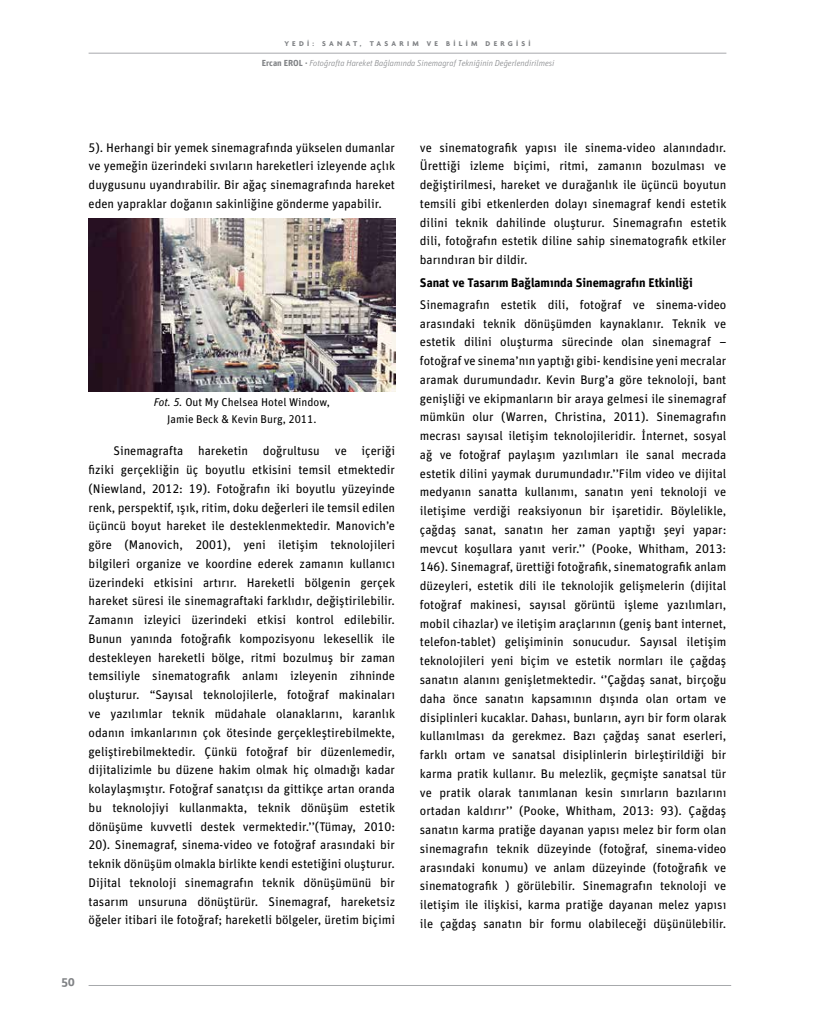
<style>
.page{position:relative;width:815px;height:1028px;background:#fff}
.page>*{position:absolute;margin:0;border:0;box-sizing:border-box;transform-origin:0 0}
.t1{font:12.5px/18.8px "FF Unit Pro";color:#000;text-align:justify}
.t2{font:700 12.5px "FF Unit Pro";color:#000}
.t3{font:700 12.5px "Sarre";color:#808285}
.t4{font:11.25px/16.9px "FF Unit Pro";color:#000;text-align:center}
.t5{font:italic 300 8.75px "FF Unit Pro";color:#808285}
.t6{font:700 7.5px "Agenda";letter-spacing:.43em;color:#808285}
.s1{font-weight:700;font-style:normal}
.s2{font-style:italic}
</style>
<div class="page">
<hr style="left:89px;top:53px;width:637px;height:1px;background:#a7a9ac">
<hr style="left:89px;top:985px;width:642px;height:1px;background:#a7a9ac">
<img style="left:89px;top:219px;width:306px;height:172px">
<p class="t6" style="left:284px;top:39px;width:248px">YEDİ: SANAT, TASARIM VE BİLİM DERGİSİ</p>
<p class="t5" style="left:262px;top:57px;width:294px"><span class="s1">Ercan EROL ·</span> Fotoğrafta Hareket Bağlamında Sinemagraf Tekniğinin Değerlendirilmesi</p>
<p class="t1" style="left:89px;top:137px;width:308px">5). Herhangi bir yemek sinemagrafında yükselen dumanlar ve yemeğin üzerindeki sıvıların hareketleri izleyende açlık duygusunu uyandırabilir. Bir ağaç sinemagrafında hareket eden yapraklar doğanın sakinliğine gönderme yapabilir.</p>
<p class="t4" style="left:154px;top:393px;width:177px"><span class="s2">Fot. 5.</span> Out My Chelsea Hotel Window,<br>Jamie Beck &amp; Kevin Burg, 2011.</p>
<p class="t1" style="left:89px;top:441px;width:308px;text-indent:25px">Sinemagrafta hareketin doğrultusu ve içeriği fiziki gerçekliğin üç boyutlu etkisini temsil etmektedir (Niewland, 2012: 19). Fotoğrafın iki boyutlu yüzeyinde renk, perspektif, ışık, ritim, doku değerleri ile temsil edilen üçüncü boyut hareket ile desteklenmektedir. Manovich’e göre (Manovich, 2001), yeni iletişim teknolojileri bilgileri organize ve koordine ederek zamanın kullanıcı üzerindeki etkisini artırır. Hareketli bölgenin gerçek hareket süresi ile sinemagraftaki farklıdır, değiştirilebilir.<br>Zamanın izleyici üzerindeki etkisi kontrol edilebilir.<br>Bunun yanında fotoğrafik kompozisyonu lekesellik ile destekleyen hareketli bölge, ritmi bozulmuş bir zaman temsiliyle sinematografik anlamı izleyenin zihninde oluşturur. “Sayısal teknolojilerle, fotoğraf makinaları ve yazılımlar teknik müdahale olanaklarını, karanlık odanın imkanlarının çok ötesinde gerçekleştirebilmekte, geliştirebilmektedir. Çünkü fotoğraf bir düzenlemedir, dijitalizimle bu düzene hakim olmak hiç olmadığı kadar kolaylaşmıştır. Fotoğraf sanatçısı da gittikçe artan oranda bu teknolojiyi kullanmakta, teknik dönüşüm estetik dönüşüme kuvvetli destek vermektedir.’’(Tümay, 2010:<br>20). Sinemagraf, sinema-video ve fotoğraf arasındaki bir teknik dönüşüm olmakla birlikte kendi estetiğini oluşturur.<br>Dijital teknoloji sinemagrafın teknik dönüşümünü bir tasarım unsuruna dönüştürür. Sinemagraf, hareketsiz öğeler itibari ile fotoğraf; hareketli bölgeler, üretim biçimi</p>
<p class="t3" style="left:61px;top:974px;width:15px">50</p>
<p class="t1" style="left:420px;top:137px;width:308px">ve sinematografik yapısı ile sinema-video alanındadır.<br>Ürettiği izleme biçimi, ritmi, zamanın bozulması ve değiştirilmesi, hareket ve durağanlık ile üçüncü boyutun temsili gibi etkenlerden dolayı sinemagraf kendi estetik dilini teknik dahilinde oluşturur. Sinemagrafın estetik dili, fotoğrafın estetik diline sahip sinematografik etkiler barındıran bir dildir.</p>
<p class="t2" style="left:420px;top:273px;width:274px">Sanat ve Tasarım Bağlamında Sinemagrafın Etkinliği</p>
<p class="t1" style="left:420px;top:294px;width:308px">Sinemagrafın estetik dili, fotoğraf ve sinema-video arasındaki teknik dönüşümden kaynaklanır. Teknik ve estetik dilini oluşturma sürecinde olan sinemagraf – fotoğraf ve sinema’nın yaptığı gibi- kendisine yeni mecralar aramak durumundadır. Kevin Burg’a göre teknoloji, bant genişliği ve ekipmanların bir araya gelmesi ile sinemagraf mümkün olur (Warren, Christina, 2011). Sinemagrafın mecrası sayısal iletişim teknolojileridir. İnternet, sosyal ağ ve fotoğraf paylaşım yazılımları ile sanal mecrada estetik dilini yaymak durumundadır.’’Film video ve dijital medyanın sanatta kullanımı, sanatın yeni teknoloji ve iletişime verdiği reaksiyonun bir işaretidir. Böylelikle, çağdaş sanat, sanatın her zaman yaptığı şeyi yapar: mevcut koşullara yanıt verir.’’ (Pooke, Whitham, 2013:<br>146). Sinemagraf, ürettiği fotoğrafik, sinematografik anlam düzeyleri, estetik dili ile teknolojik gelişmelerin (dijital fotoğraf makinesi, sayısal görüntü işleme yazılımları, mobil cihazlar) ve iletişim araçlarının (geniş bant internet, telefon-tablet) gelişiminin sonucudur. Sayısal iletişim teknolojileri yeni biçim ve estetik normları ile çağdaş sanatın alanını genişletmektedir. ‘’Çağdaş sanat, birçoğu daha önce sanatın kapsamının dışında olan ortam ve disiplinleri kucaklar. Dahası, bunların, ayrı bir form olarak kullanılması da gerekmez. Bazı çağdaş sanat eserleri, farklı ortam ve sanatsal disiplinlerin birleştirildiği bir karma pratik kullanır. Bu melezlik, geçmişte sanatsal tür ve pratik olarak tanımlanan kesin sınırların bazılarını ortadan kaldırır’’ (Pooke, Whitham, 2013: 93). Çağdaş sanatın karma pratiğe dayanan yapısı melez bir form olan sinemagrafın teknik düzeyinde (fotoğraf, sinema-video arasındaki konumu) ve anlam düzeyinde (fotoğrafik ve sinematografik ) görülebilir. Sinemagrafın teknoloji ve iletişim ile ilişkisi, karma pratiğe dayanan melez yapısı ile çağdaş sanatın bir formu olabileceği düşünülebilir.</p>
</div>
